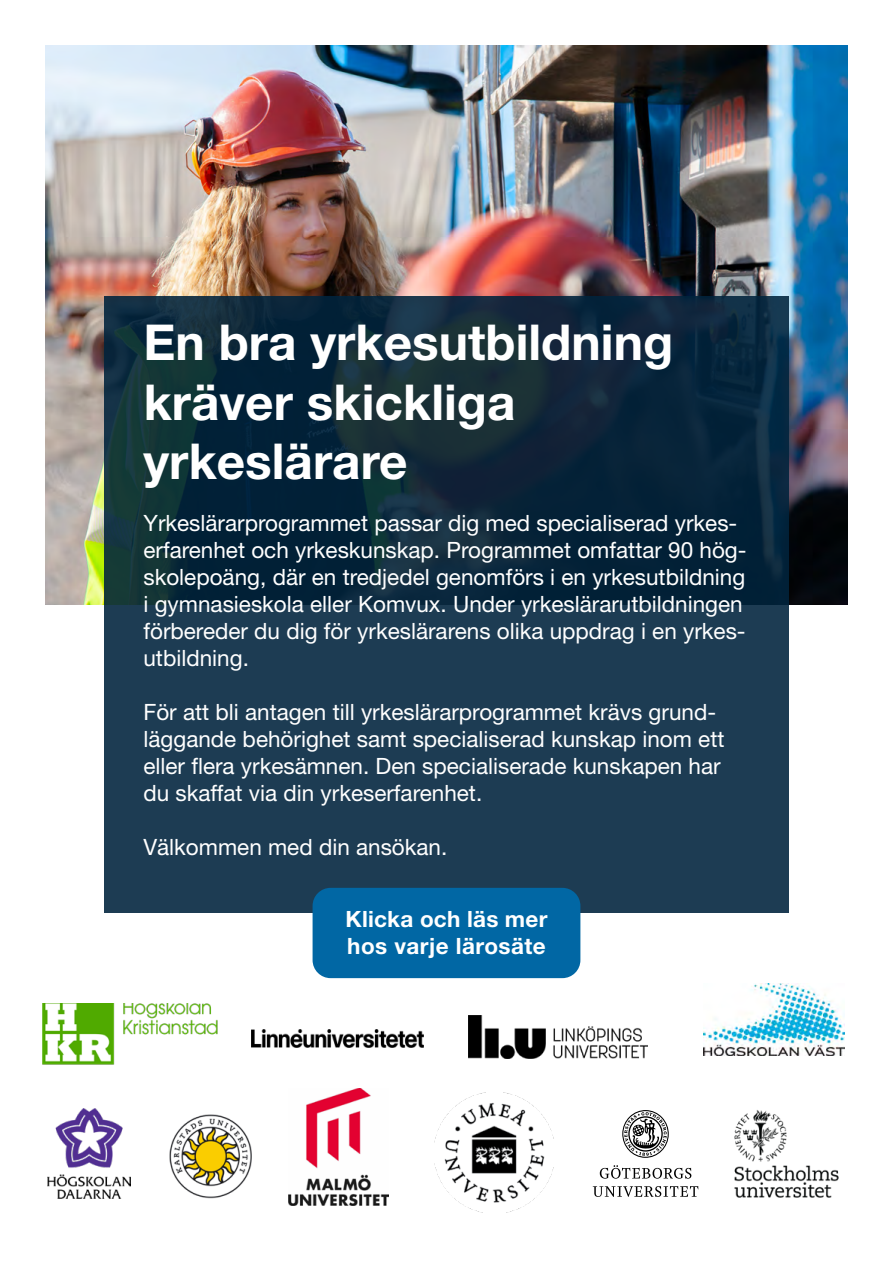
<style>
.page{position:relative;width:893px;height:1263px;background:#fff}
.page>*{position:absolute;margin:0;border:0;box-sizing:border-box;transform-origin:0 0}
.t1{font:700 49.5px/59.4px "Helvetica Neue LT Pro";color:#fff}
.t2{font:22.5px/27px "Helvetica Neue LT Pro";color:#fff}
.t3{font:700 22.5px "Helvetica Neue LT Pro";letter-spacing:.015em;color:#fff}
</style>
<div class="page">
<img style="left:468px;top:1016px;width:180px;height:43px">
<img style="left:704px;top:983px;width:140px;height:72px">
<img style="left:252px;top:1030px;width:171px;height:17px">
<img style="left:169px;top:1114px;width:83px;height:85px">
<img style="left:288px;top:1088px;width:101px;height:117px">
<img style="left:47px;top:1108px;width:83px;height:90px">
<svg style="left:600px;top:1165px;width:91px;height:14px"></svg>
<svg style="left:593px;top:1186px;width:105px;height:11px"></svg>
<svg style="left:622px;top:1110px;width:47px;height:48px"></svg>
<img style="left:434px;top:1092px;width:120px;height:120px">
<img style="left:734px;top:1110px;width:105px;height:88px">
<img style="left:42px;top:1003px;width:176px;height:62px">
<img style="left:45px;top:45px;width:803px;height:560px">
<svg style="left:104px;top:296px;width:684px;height:617px;background:#143146"></svg>
<div style="left:313px;top:888px;width:267px;height:90px;background:#0167a4;border-radius:18px"></div>
<p class="t1" style="left:143px;top:311px;width:531px">En bra yrkesutbildning kräver skickliga</p>
<p class="t1" style="left:143px;top:430px;width:265px">yrkeslärare</p>
<p class="t2" style="left:143px;top:509px;width:605px">Yrkeslärarprogrammet passar dig med specialiserad yrkes&shy;erfarenhet och yrkeskunskap. Programmet omfattar 90 hög&shy;skolepoäng, där en tredjedel genomförs i en yrkesutbildning i gymnasieskola eller Komvux. Under yrkeslärarutbildningen förbereder du dig för yrkeslärarens olika uppdrag i en yrkes&shy;utbildning.</p>
<p class="t2" style="left:143px;top:698px;width:574px">För att bli antagen till yrkeslärarprogrammet krävs grund-</p>
<p class="t2" style="left:143px;top:725px;width:582px">läggande behörighet samt specialiserad kunskap inom ett eller flera yrkesämnen. Den specialiserade kunskapen har du skaffat via din yrkeserfarenhet.</p>
<p class="t2" style="left:143px;top:833px;width:305px">Välkommen med din ansökan.</p>
<p class="t3" style="left:346px;top:904px;width:203px">Klicka och läs mer</p>
<p class="t3" style="left:347px;top:931px;width:200px">hos varje lärosäte</p>
</div>
